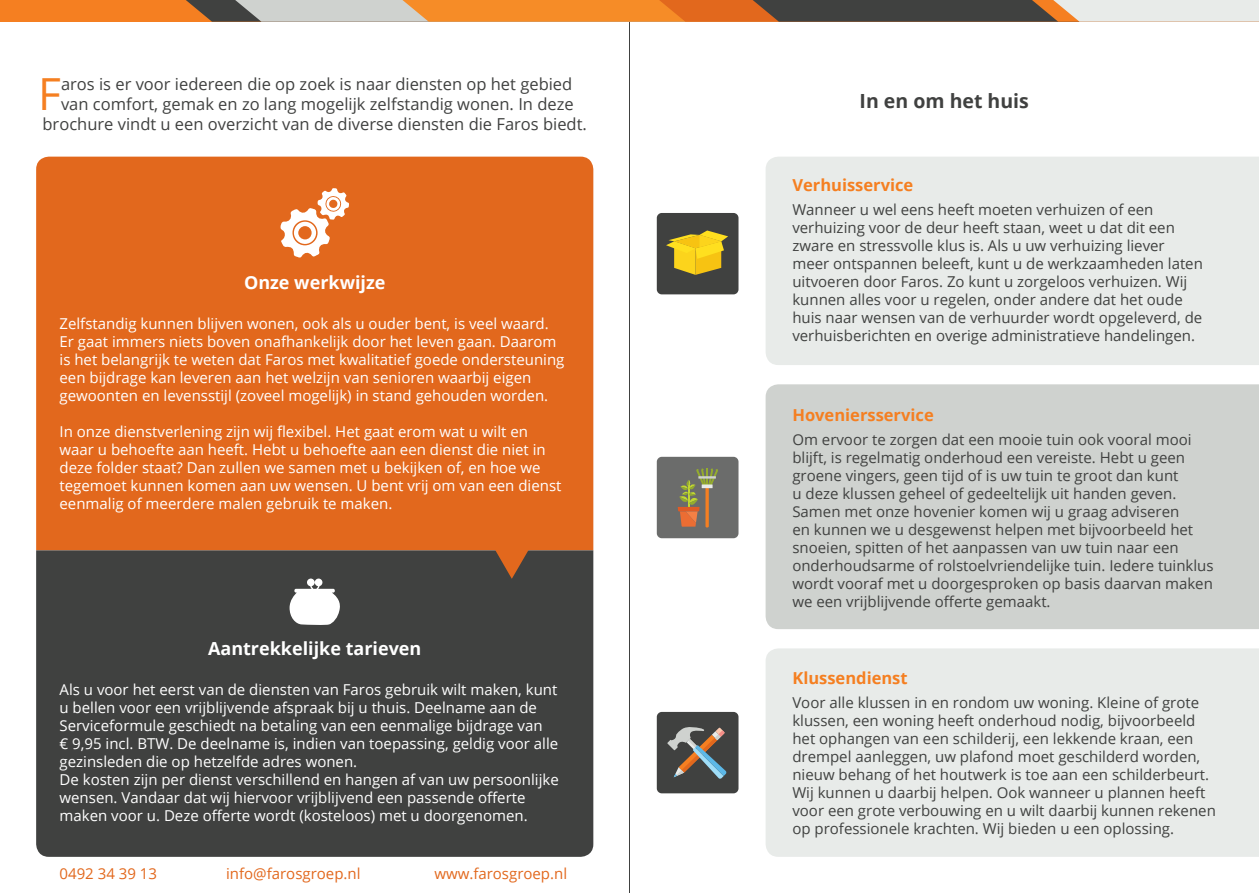
<style>
.page{position:relative;width:1259px;height:893px;background:#fff}
.page>*{position:absolute;margin:0;border:0;box-sizing:border-box;transform-origin:0 0}
.t1{font:44.25px "Open Sans";color:#f57f21}
.t2{font:700 19.5px "Open Sans";color:#404140}
.t3{font:700 18px "Open Sans";color:#fff}
.t4{font:16.5px/19.8px "Open Sans";color:#404140;text-align:center}
.t5{font:700 16.5px "Open Sans";color:#f57f21}
.t6{font:15px/18px "Open Sans";color:#404140}
.t7{font:15px/18px "Open Sans";color:#fff}
.t8{font:15px "Open Sans";color:#e2681d}
</style>
<div class="page">
<hr style="left:629px;top:0;width:1px;height:893px;background:#404140">
<div style="left:766px;top:157px;width:493px;height:208px;background:#e8ebe9"></div>
<div style="left:765px;top:384px;width:494px;height:245px;background:#cfd2cf"></div>
<div style="left:766px;top:648px;width:493px;height:209px;background:#e8ebe9"></div>
<div style="left:36px;top:157px;width:557px;height:393px;background:#e2681d"></div>
<div style="left:36px;top:550px;width:557px;height:307px;background:#404140"></div>
<svg style="left:279px;top:188px;width:70px;height:70px"></svg>
<svg style="left:289px;top:579px;width:52px;height:46px"></svg>
<svg style="left:492px;top:544px;width:40px;height:35px"></svg>
<div style="left:0;top:0;width:1259px;height:22px;background:#f57f21"></div>
<svg style="left:186px;top:0;width:1073px;height:22px"></svg>
<div style="left:657px;top:213px;width:81px;height:81px;background:#404140;border-radius:5px"></div>
<svg style="left:666px;top:230px;width:62px;height:45px"></svg>
<div style="left:657px;top:457px;width:81px;height:81px;background:#6b6c6b;border-radius:5px"></div>
<svg style="left:677px;top:468px;width:41px;height:59px"></svg>
<svg style="left:701px;top:484px;width:11px;height:4px"></svg>
<hr style="left:698px;top:476px;width:18px;height:3px;background:#cfd2cf">
<div style="left:657px;top:712px;width:81px;height:81px;background:#404140;border-radius:5px"></div>
<svg style="left:667px;top:727px;width:60px;height:52px"></svg>
<p class="t4" style="left:43px;top:74px;width:546px">aros is er voor iedereen die op zoek is naar diensten op het gebied<br>van comfort, gemak en zo lang mogelijk zelfstandig wonen. In deze brochure vindt u een overzicht van de diverse diensten die Faros biedt.</p>
<p class="t1" style="left:38px;top:64px;width:24px">F</p>
<p class="t3" style="left:244px;top:270px;width:143px">Onze werkwijze</p>
<p class="t7" style="left:60px;top:314px;width:506px">Zelfstandig kunnen blijven wonen, ook als u ouder bent, is veel waard.<br>Er gaat immers niets boven onafhankelijk door het leven gaan. Daarom is het belangrijk te weten dat Faros met kwalitatief goede ondersteuning een bijdrage kan leveren aan het welzijn van senioren waarbij eigen gewoonten en levensstijl (zoveel mogelijk) in stand gehouden worden.</p>
<p class="t7" style="left:60px;top:422px;width:503px">In onze dienstverlening zijn wij flexibel. Het gaat erom wat u wilt en waar u behoefte aan heeft. Hebt u behoefte aan een dienst die niet in deze folder staat? Dan zullen we samen met u bekijken of, en hoe we tegemoet kunnen komen aan uw wensen. U bent vrij om van een dienst eenmalig of meerdere malen gebruik te maken.</p>
<p class="t3" style="left:208px;top:636px;width:215px">Aantrekkelijke tarieven</p>
<p class="t7" style="left:60px;top:680px;width:499px">Als u voor het eerst van de diensten van Faros gebruik wilt maken, kunt u bellen voor een vrijblijvende afspraak bij u thuis. Deelname aan de<br>Serviceformule geschiedt na betaling van een eenmalige bijdrage van</p>
<p class="t7" style="left:60px;top:734px;width:500px">€ 9,95 incl. BTW. De deelname is, indien van toepassing, geldig voor alle gezinsleden die op hetzelfde adres wonen.</p>
<p class="t7" style="left:60px;top:770px;width:501px">De kosten zijn per dienst verschillend en hangen af van uw persoonlijke wensen. Vandaar dat wij hiervoor vrijblijvend een passende offerte maken voor u. Deze offerte wordt (kosteloos) met u doorgenomen.</p>
<p class="t8" style="left:60px;top:863px;width:99px">0492 34 39 13</p>
<p class="t8" style="left:226px;top:863px;width:136px">info@farosgroep.nl</p>
<p class="t8" style="left:434px;top:863px;width:134px">www.farosgroep.nl</p>
<p class="t2" style="left:859px;top:87px;width:171px">In en om het huis</p>
<p class="t5" style="left:792px;top:174px;width:122px">Verhuisservice</p>
<p class="t6" style="left:792px;top:201px;width:412px">Wanneer u wel eens heeft moeten verhuizen of een verhuizing voor de deur heeft staan, weet u dat dit een zware en stressvolle klus is. Als u uw verhuizing liever meer ontspannen beleeft, kunt u de werkzaamheden laten uitvoeren door Faros. Zo kunt u zorgeloos verhuizen. Wij kunnen alles voor u regelen, onder andere dat het oude huis naar wensen van de verhuurder wordt opgeleverd, de verhuisberichten en overige administratieve handelingen.</p>
<p class="t5" style="left:792px;top:403px;width:143px">Hoveniersservice</p>
<p class="t6" style="left:792px;top:430px;width:423px">Om ervoor te zorgen dat een mooie tuin ook vooral mooi blijft, is regelmatig onderhoud een vereiste. Hebt u geen groene vingers, geen tijd of is uw tuin te groot dan kunt<br>u deze klussen geheel of gedeeltelijk uit handen geven.<br>Samen met onze hovenier komen wij u graag adviseren<br>en kunnen we u desgewenst helpen met bijvoorbeeld het snoeien, spitten of het aanpassen van uw tuin naar een onderhoudsarme of rolstoelvriendelijke tuin. Iedere tuinklus wordt vooraf met u doorgesproken op basis daarvan maken we een vrijblijvende offerte gemaakt.</p>
<p class="t5" style="left:792px;top:666px;width:117px">Klussendienst</p>
<p class="t6" style="left:792px;top:693px;width:425px">Voor alle klussen in en rondom uw woning. Kleine of grote klussen, een woning heeft onderhoud nodig, bijvoorbeeld het ophangen van een schilderij, een lekkende kraan, een drempel aanleggen, uw plafond moet geschilderd worden, nieuw behang of het houtwerk is toe aan een schilderbeurt.<br>Wij kunnen u daarbij helpen. Ook wanneer u plannen heeft voor een grote verbouwing en u wilt daarbij kunnen rekenen op professionele krachten. Wij bieden u een oplossing.</p>
</div>
